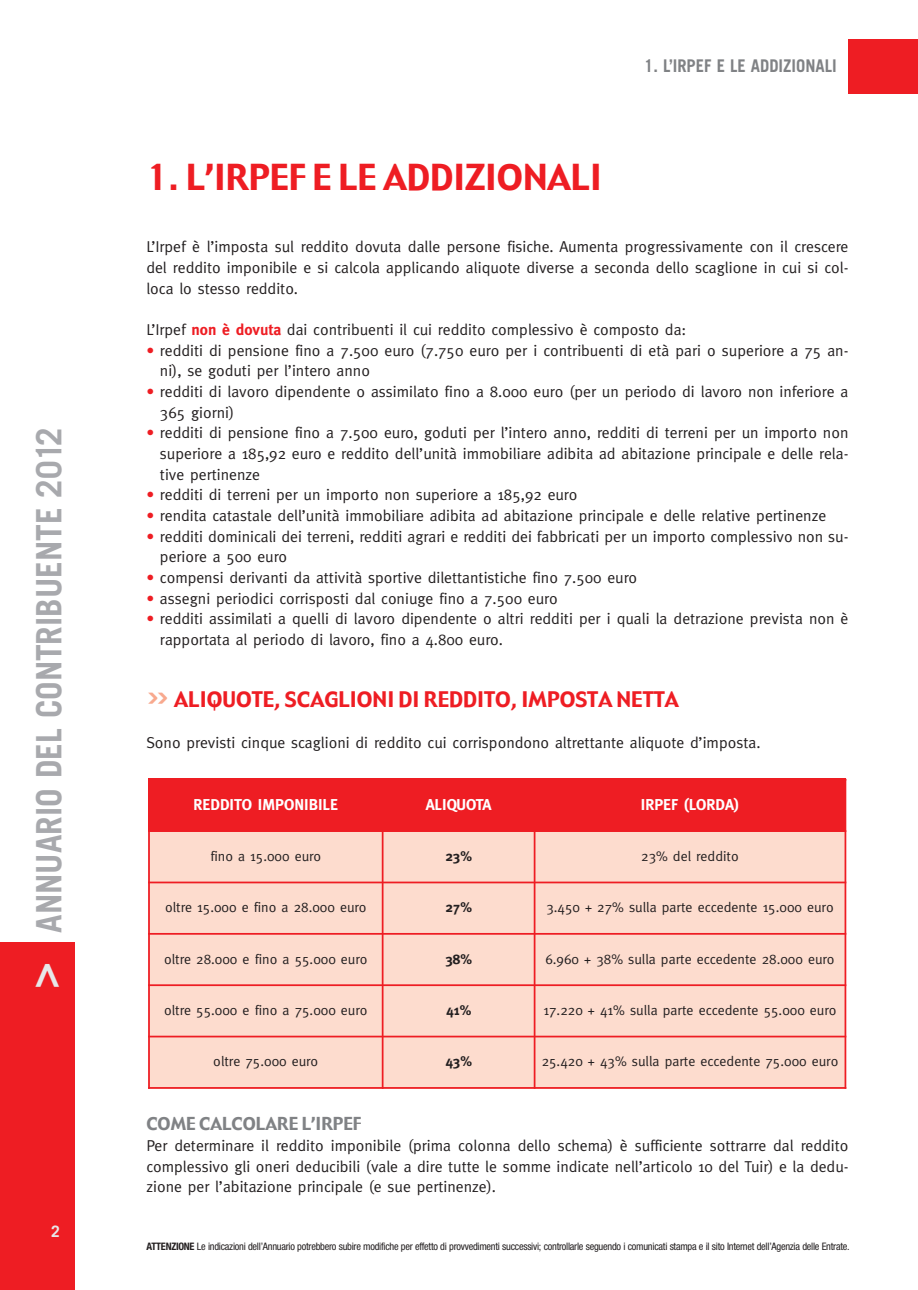
<style>
.page{position:relative;width:918px;height:1290px;background:#fff}
.page>*{position:absolute;margin:0;border:0;box-sizing:border-box;transform-origin:0 0}
.t1{font:700 42px "Trade Gothic";color:#e7e8e9}
.t2{font:700 35px "Trade Gothic";color:#a8a9ad;scale:.95 1}
.t3{font:35px "Gadget";color:#ee1d23}
.t4{font:21px "Gadget";color:#ee1d23}
.t5{font:700 17.5px "Trade Gothic";color:#808285;scale:.95 1}
.t6{font:17.5px "Gadget";color:#808285}
.t7{font:15.75px/20.7px "Meta";color:#231f20}
.t8{font:700 15.75px "Meta";color:#fff}
.t9{font:700 15.75px "Trade Gothic";color:#e7e8e9}
.t10{font:14px "Meta";color:#231f20}
.t11{font:700 14px "Meta";color:#231f20}
.t12{font:condensed 10.33px "Helvetica Neue";letter-spacing:-.025em;color:#231f20}
.s1{font-weight:700;color:#ee1d23}
.s2{color:#ee1d23}
.s3{font-size:26.25px;color:#f8a98e}
.s4{font-weight:700}
</style>
<div class="page">
<div style="left:848px;top:40px;width:70px;height:54px;background:#ee1d23"></div>
<div style="left:0;top:943px;width:74px;height:347px;background:#ee1d23"></div>
<div style="left:148px;top:779px;width:235px;height:52px;background:#ee1d23"></div>
<div style="left:383px;top:779px;width:151px;height:52px;background:#ee1d23"></div>
<div style="left:534px;top:779px;width:312px;height:52px;background:#ee1d23"></div>
<div style="left:148px;top:831px;width:235px;height:51px;background:#fddcce"></div>
<div style="left:383px;top:831px;width:151px;height:51px;background:#fddcce"></div>
<div style="left:534px;top:831px;width:312px;height:51px;background:#fddcce"></div>
<div style="left:148px;top:882px;width:235px;height:52px;background:#fddcce"></div>
<div style="left:383px;top:882px;width:151px;height:52px;background:#fddcce"></div>
<div style="left:534px;top:882px;width:312px;height:52px;background:#fddcce"></div>
<div style="left:148px;top:934px;width:235px;height:51px;background:#fddcce"></div>
<div style="left:383px;top:934px;width:151px;height:51px;background:#fddcce"></div>
<div style="left:534px;top:934px;width:312px;height:51px;background:#fddcce"></div>
<div style="left:148px;top:985px;width:235px;height:51px;background:#fddcce"></div>
<div style="left:383px;top:985px;width:151px;height:51px;background:#fddcce"></div>
<div style="left:534px;top:985px;width:312px;height:51px;background:#fddcce"></div>
<div style="left:148px;top:1036px;width:235px;height:53px;background:#fddcce"></div>
<div style="left:383px;top:1036px;width:151px;height:53px;background:#fddcce"></div>
<div style="left:534px;top:1036px;width:312px;height:53px;background:#fddcce"></div>
<hr style="left:148px;top:779px;width:2px;height:310px;background:#ee1d23">
<hr style="left:382px;top:779px;width:1px;height:310px;background:#ee1d23">
<hr style="left:534px;top:779px;width:1px;height:310px;background:#ee1d23">
<hr style="left:844px;top:779px;width:2px;height:310px;background:#ee1d23">
<hr style="left:148px;top:830px;width:698px;height:2px;background:#ee1d23">
<hr style="left:148px;top:881px;width:698px;height:2px;background:#ee1d23">
<hr style="left:148px;top:933px;width:698px;height:2px;background:#ee1d23">
<hr style="left:148px;top:984px;width:698px;height:2px;background:#ee1d23">
<hr style="left:148px;top:1036px;width:698px;height:1px;background:#ee1d23">
<hr style="left:148px;top:1087px;width:698px;height:2px;background:#ee1d23">
<h2 class="t2" style="left:36px;top:933px;width:533px;rotate:-90deg">ANNUARIO DEL CONTRIBUENTE 2012</h2>
<h1 class="t1" style="left:29px;top:988px;width:27px;rotate:-90deg">&gt;</h1>
<p class="t9" style="left:51px;top:1226px;width:10px">2</p>
<h2 class="t3" style="left:146px;top:155px;width:457px">1. L’IRPEF E LE ADDIZIONALI</h2>
<p class="t5" style="left:644px;top:59px;width:204px">1. L’IRPEF E LE ADDIZIONALI</p>
<p class="t7" style="left:146px;top:236px;width:703px;text-align:justify">L’Irpef è l’imposta sul reddito dovuta dalle persone fisiche. Aumenta progressivamente con il crescere del reddito imponibile e si calcola applicando aliquote diverse a seconda dello scaglione in cui si col&shy;loca lo stesso reddito.</p>
<p class="t7" style="left:146px;top:319px;width:541px">L’Irpef <span class="s1">non è dovuta</span> dai contribuenti il cui reddito complessivo è composto da:</p>
<p class="t7" style="left:160px;top:340px;width:690px;text-indent:-14px"><span class="s2">•</span> redditi di pensione fino a 7.500 euro (7.750 euro per i contribuenti di età pari o superiore a 75 an&shy;ni), se goduti per l’intero anno</p>
<p class="t7" style="left:160px;top:381px;width:690px;text-indent:-14px"><span class="s2">•</span> redditi di lavoro dipendente o assimilato fino a 8.000 euro (per un periodo di lavoro non inferiore a<br>365 giorni)</p>
<p class="t7" style="left:160px;top:422px;width:690px;text-align:justify;text-indent:-14px"><span class="s2">•</span> redditi di pensione fino a 7.500 euro, goduti per l’intero anno, redditi di terreni per un importo non superiore a 185,92 euro e reddito dell’unità immobiliare adibita ad abitazione principale e delle rela&shy;tive pertinenze</p>
<p class="t7" style="left:146px;top:484px;width:433px"><span class="s2">•</span> redditi di terreni per un importo non superiore a 185,92 euro</p>
<p class="t7" style="left:146px;top:505px;width:681px"><span class="s2">•</span> rendita catastale dell’unità immobiliare adibita ad abitazione principale e delle relative pertinenze</p>
<p class="t7" style="left:160px;top:526px;width:690px;text-indent:-14px"><span class="s2">•</span> redditi dominicali dei terreni, redditi agrari e redditi dei fabbricati per un importo complessivo non su&shy;periore a 500 euro</p>
<p class="t7" style="left:146px;top:567px;width:492px"><span class="s2">•</span> compensi derivanti da attività sportive dilettantistiche fino 7.500 euro</p>
<p class="t7" style="left:146px;top:588px;width:413px"><span class="s2">•</span> assegni periodici corrisposti dal coniuge fino a 7.500 euro</p>
<p class="t7" style="left:160px;top:608px;width:690px;text-indent:-14px"><span class="s2">•</span> redditi assimilati a quelli di lavoro dipendente o altri redditi per i quali la detrazione prevista non è rapportata al periodo di lavoro, fino a 4.800 euro.</p>
<h3 class="t4" style="left:146px;top:686px;width:534px"><span class="s3">&gt;&gt;</span> ALIQUOTE, SCAGLIONI DI REDDITO, IMPOSTA NETTA</h3>
<p class="t7" style="left:146px;top:732px;width:615px">Sono previsti cinque scaglioni di reddito cui corrispondono altrettante aliquote d’imposta.</p>
<p class="t8" style="left:194px;top:795px;width:146px">REDDITO IMPONIBILE</p>
<p class="t8" style="left:426px;top:795px;width:67px">ALIQUOTA</p>
<p class="t8" style="left:641px;top:795px;width:100px">IRPEF (LORDA)</p>
<p class="t10" style="left:210px;top:848px;width:112px">fino a 15.000 euro</p>
<p class="t11" style="left:445px;top:848px;width:28px">23%</p>
<p class="t10" style="left:641px;top:848px;width:99px">23% del reddito</p>
<p class="t10" style="left:165px;top:899px;width:203px">oltre 15.000 e fino a 28.000 euro</p>
<p class="t11" style="left:445px;top:899px;width:28px">27%</p>
<p class="t10" style="left:546px;top:899px;width:289px">3.450 + 27% sulla parte eccedente 15.000 euro</p>
<p class="t10" style="left:164px;top:950px;width:205px">oltre 28.000 e fino a 55.000 euro</p>
<p class="t11" style="left:445px;top:950px;width:28px">38%</p>
<p class="t10" style="left:545px;top:950px;width:291px">6.960 + 38% sulla parte eccedente 28.000 euro</p>
<p class="t10" style="left:164px;top:1002px;width:205px">oltre 55.000 e fino a 75.000 euro</p>
<p class="t11" style="left:446px;top:1002px;width:27px">41%</p>
<p class="t10" style="left:543px;top:1002px;width:294px">17.220 + 41% sulla parte eccedente 55.000 euro</p>
<p class="t10" style="left:213px;top:1053px;width:106px">oltre 75.000 euro</p>
<p class="t11" style="left:445px;top:1053px;width:28px">43%</p>
<p class="t10" style="left:542px;top:1053px;width:298px">25.420 + 43% sulla parte eccedente 75.000 euro</p>
<p class="t6" style="left:146px;top:1113px;width:216px">COME CALCOLARE L’IRPEF</p>
<p class="t7" style="left:146px;top:1135px;width:703px;text-align:justify">Per determinare il reddito imponibile (prima colonna dello schema) è sufficiente sottrarre dal reddito complessivo gli oneri deducibili (vale a dire tutte le somme indicate nell’articolo 10 del Tuir) e la dedu&shy;zione per l’abitazione principale (e sue pertinenze).</p>
<p class="t12" style="left:147px;top:1243px;width:704px"><span class="s4">ATTENZIONE</span> Le indicazioni dell’Annuario potrebbero subire modifiche per effetto di provvedimenti successivi; controllarle seguendo i comunicati stampa e il sito Internet dell’Agenzia delle Entrate.</p>
</div>
